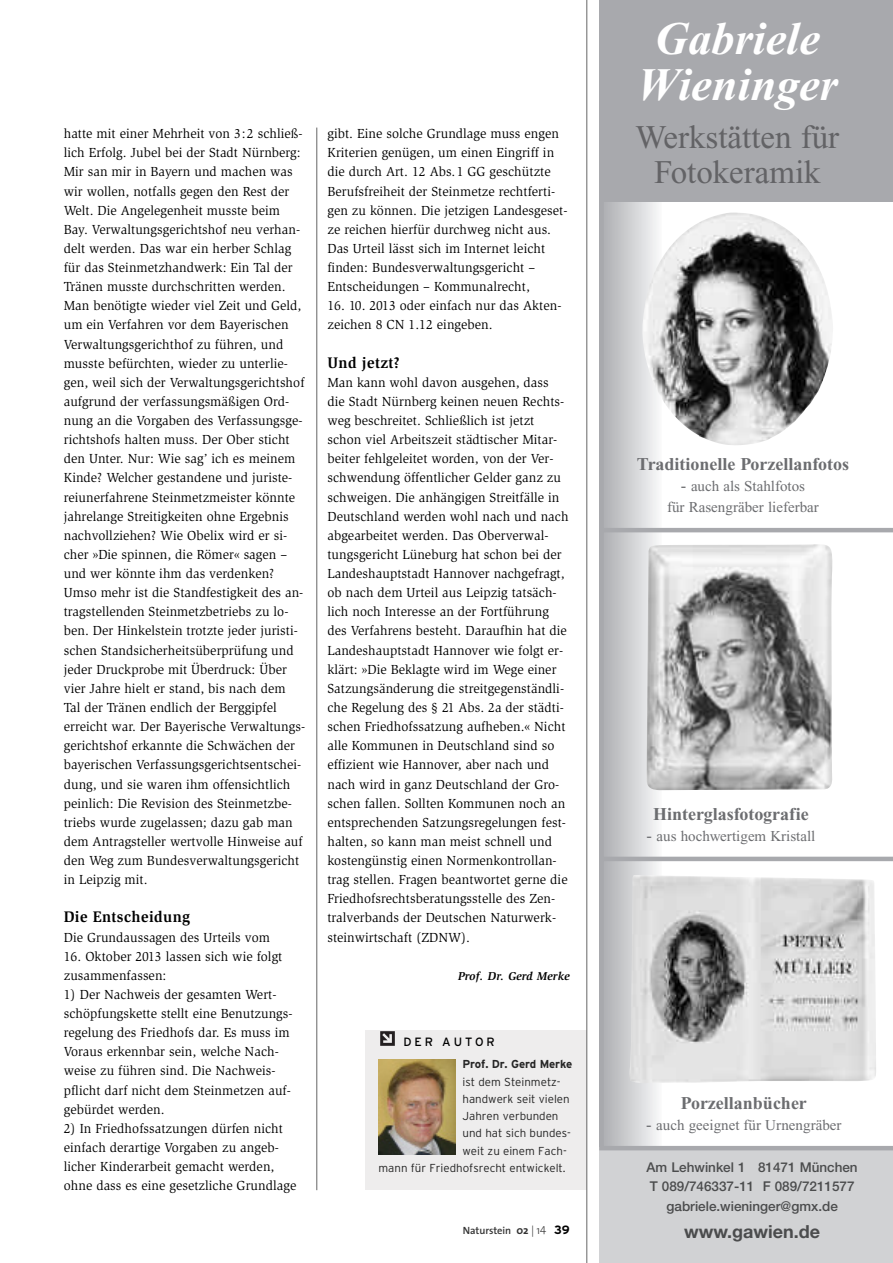
<style>
.page{position:relative;width:893px;height:1263px;background:#fff}
.page>*{position:absolute;margin:0;border:0;box-sizing:border-box;transform-origin:0 0}
.t1{font:46.5px/46.5px "Times New Roman PS Bold Italic+XWDWMB";color:#fff;text-align:center}
.t2{font:33px/34.5px "Times New Roman PS+HAFQCW";color:#636366;text-align:center}
.t3{font:18px "Times New Roman PS Bold+BDAIVM";color:#6c6d70}
.t4{font:18px "Helvetica Neue Bold+NCLTJE";color:#4b4c4d}
.t5{font:700 15.75px "Slimbach Std";letter-spacing:.025em;color:#000;scale:.95 1}
.t6{font:15px/21px "Times New Roman PS+HAFQCW";color:#6c6d70;text-align:center}
.t7{font:13.5px/19.2px "Slimbach Std";letter-spacing:.005em;color:#000}
.t8{font:13.5px/19.5px "Helvetica Neue Medium+NELIKI";color:#4b4c4d;text-align:center}
.t9{font:12px "Interstate";letter-spacing:.24em;color:#000}
.t10{font:italic 700 11.7px "Slimbach Std";letter-spacing:.015em;color:#000}
.t11{font:300 11.55px "Interstate";color:#262626}
.t12{font:700 11.55px "Interstate";letter-spacing:-.015em;color:#262626}
.t13{font:600 10.5px "The Sans";letter-spacing:-.005em;color:#333}
.s1{font-weight:700;font-size:11.25px}
.s2{font-weight:300;font-size:11.25px}
.s3{font-family:"Interstate";font-weight:700;font-size:12px;color:#000}
.s4{font-size:16.5px}
</style>
<div class="page">
<div style="left:366px;top:1031px;width:221px;height:159px;background:#eeeded"></div>
<svg style="left:380px;top:1031px;width:15px;height:15px"></svg>
<img style="left:378px;top:1059px;width:77px;height:96px">
<hr style="left:317px;top:128px;width:1px;height:1062px;background:#666">
<hr style="left:587px;top:0;width:1px;height:1263px;background:#666">
<div style="left:600px;top:199px;width:62px;height:989px;background:linear-gradient(to right,#aaabaf,#f7f7f8)"></div>
<div style="left:600px;top:0;width:293px;height:201px;background:#a8a9ad"></div>
<div style="left:600px;top:1148px;width:293px;height:115px;background:#d1d2d4"></div>
<img style="left:646px;top:544px;width:187px;height:246px">
<img style="left:642px;top:212px;width:191px;height:234px">
<hr style="left:600px;top:0;width:4px;height:1147px;background:#a8a9ad">
<hr style="left:601px;top:528px;width:292px;height:4px;background:#a8a9ad">
<hr style="left:601px;top:857px;width:292px;height:4px;background:#a8a9ad">
<hr style="left:600px;top:1146px;width:293px;height:4px;background:#a8a9ad">
<img style="left:629px;top:875px;width:247px;height:209px">
<p class="t7" style="left:64px;top:125px;width:243px">hatte mit einer Mehrheit von 3:2 schließ&shy;lich Erfolg. Jubel bei der Stadt Nürnberg:<br>Mir san mir in Bayern und machen was wir wollen, notfalls gegen den Rest der Welt. Die Angelegenheit musste beim Bay. Verwaltungsgerichtshof neu verhan&shy;delt werden. Das war ein herber Schlag für das Steinmetzhandwerk: Ein Tal der Tränen musste durchschritten werden.<br>Man benötigte wieder viel Zeit und Geld, um ein Verfahren vor dem Bayerischen Verwaltungsgerichthof zu führen, und musste befürchten, wieder zu unterlie&shy;gen, weil sich der Verwaltungsgerichtshof aufgrund der verfassungsmäßigen Ord&shy;nung an die Vorgaben des Verfassungsge&shy;richtshofs halten muss. Der Ober sticht den Unter. Nur: Wie sag’ ich es meinem Kinde? Welcher gestandene und juriste&shy;reiunerfahrene Steinmetzmeister könnte jahrelange Streitigkeiten ohne Ergebnis nachvollziehen? Wie Obelix wird er si&shy;cher »Die spinnen, die Römer« sagen – und wer könnte ihm das verdenken?<br>Umso mehr ist die Standfestigkeit des an&shy;tragstellenden Steinmetzbetriebs zu lo&shy;ben. Der Hinkelstein trotzte jeder juristi&shy;schen Standsicherheitsüberprüfung und jeder Druckprobe mit Überdruck: Über vier Jahre hielt er stand, bis nach dem Tal der Tränen endlich der Berggipfel erreicht war. Der Bayerische Verwaltungs&shy;gerichtshof erkannte die Schwächen der bayerischen Verfassungsgerichtsentschei&shy;dung, und sie waren ihm offensichtlich peinlich: Die Revision des Steinmetzbe&shy;triebs wurde zugelassen; dazu gab man dem Antragsteller wertvolle Hinweise auf den Weg zum Bundesverwaltungsgericht in Leipzig mit.</p>
<p class="t5" style="left:64px;top:911px;width:135px">Die Entscheidung</p>
<p class="t7" style="left:64px;top:928px;width:208px">Die Grundaussagen des Urteils vom</p>
<p class="t7" style="left:64px;top:947px;width:220px">16. Oktober 2013 lassen sich wie folgt zusammenfassen:</p>
<p class="t7" style="left:64px;top:986px;width:230px">1) Der Nachweis der gesamten Wert&shy;schöpfungskette stellt eine Benutzungs&shy;regelung des Friedhofs dar. Es muss im Voraus erkennbar sein, welche Nach&shy;weise zu führen sind. Die Nachweis&shy;pflicht darf nicht dem Steinmetzen auf&shy;gebürdet werden.</p>
<p class="t7" style="left:64px;top:1120px;width:234px">2) In Friedhofssatzungen dürfen nicht einfach derartige Vorgaben zu angeb&shy;licher Kinderarbeit gemacht werden, ohne dass es eine gesetzliche Grundlage</p>
<p class="t7" style="left:327px;top:125px;width:242px">gibt. Eine solche Grundlage muss engen Kriterien genügen, um einen Eingriff in die durch Art. 12 Abs.1 GG geschützte Berufsfreiheit der Steinmetze rechtferti&shy;gen zu können. Die jetzigen Landesgeset&shy;ze reichen hierfür durchweg nicht aus.<br>Das Urteil lässt sich im Internet leicht finden: Bundesverwaltungsgericht – Entscheidungen – Kommunalrecht,</p>
<p class="t7" style="left:327px;top:297px;width:236px">16. 10. 2013 oder einfach nur das Akten&shy;zeichen 8 CN 1.12 eingeben.</p>
<p class="t5" style="left:327px;top:356px;width:78px">Und jetzt?</p>
<p class="t7" style="left:327px;top:374px;width:243px">Man kann wohl davon ausgehen, dass die Stadt Nürnberg keinen neuen Rechts&shy;weg beschreitet. Schließlich ist jetzt schon viel Arbeitszeit städtischer Mitar&shy;beiter fehlgeleitet worden, von der Ver&shy;schwendung öffentlicher Gelder ganz zu schweigen. Die anhängigen Streitfälle in Deutschland werden wohl nach und nach abgearbeitet werden. Das Oberverwal&shy;tungsgericht Lüneburg hat schon bei der Landeshauptstadt Hannover nachgefragt, ob nach dem Urteil aus Leipzig tatsäch&shy;lich noch Interesse an der Fortführung des Verfahrens besteht. Daraufhin hat die Landeshauptstadt Hannover wie folgt er&shy;klärt: »Die Beklagte wird im Wege einer Satzungsänderung die streitgegenständli&shy;che Regelung des § 21 Abs. 2a der städti&shy;schen Friedhofssatzung aufheben.« Nicht alle Kommunen in Deutschland sind so effizient wie Hannover, aber nach und nach wird in ganz Deutschland der Gro&shy;schen fallen. Sollten Kommunen noch an entsprechenden Satzungsregelungen fest&shy;halten, so kann man meist schnell und kostengünstig einen Normenkontrollan&shy;trag stellen. Fragen beantwortet gerne die Friedhofsrechtsberatungsstelle des Zen&shy;tralverbands der Deutschen Naturwerk&shy;steinwirtschaft (ZDNW).</p>
<p class="t10" style="left:458px;top:971px;width:113px">Prof. Dr. Gerd Merke</p>
<p class="t9" style="left:403px;top:1034px;width:93px">DER AUTOR</p>
<p class="t12" style="left:462px;top:1058px;width:111px">Prof. Dr. Gerd Merke</p>
<p class="t11" style="left:462px;top:1075px;width:100px">ist dem Steinmetz-</p>
<p class="t11" style="left:462px;top:1092px;width:109px">handwerk seit vielen</p>
<p class="t11" style="left:462px;top:1109px;width:97px">Jahren verbunden</p>
<p class="t11" style="left:462px;top:1127px;width:110px">und hat sich bundes-</p>
<p class="t11" style="left:462px;top:1144px;width:106px">weit zu einem Fach-</p>
<p class="t11" style="left:378px;top:1161px;width:189px">mann für Friedhofsrecht entwickelt.</p>
<p class="t13" style="left:463px;top:1226px;width:108px">Naturstein <span class="s1">02</span> <span class="s2">| 1</span><sup>4</sup> <span class="s3">39</span></p>
<h1 class="t1" style="left:637px;top:20px;width:202px">Gabriele<br>Wieninger</h1>
<h2 class="t2" style="left:636px;top:123px;width:205px">Werkstätten für<br>Fotokeramik</h2>
<h3 class="t3" style="left:637px;top:458px;width:214px">Traditionelle Porzellanfotos</h3>
<p class="t6" style="left:667px;top:476px;width:153px"><span class="s4">-</span> auch als Stahlfotos<br>für Rasengräber lieferbar</p>
<h3 class="t3" style="left:653px;top:808px;width:157px">Hinterglasfotografie</h3>
<p class="t6" style="left:647px;top:827px;width:170px"><span class="s4">-</span> aus hochwertigem Kristall</p>
<h3 class="t3" style="left:681px;top:1097px;width:128px">Porzellanbücher</h3>
<p class="t6" style="left:646px;top:1115px;width:197px"><span class="s4">-</span> auch geeignet für Urnengräber</p>
<p class="t8" style="left:647px;top:1158px;width:213px">Am Lehwinkel 1 81471 München<br>T 089/746337-11 F 089/7211577 gabriele.wieninger@gmx.de</p>
<h3 class="t4" style="left:684px;top:1225px;width:137px">www.gawien.de</h3>
</div>
